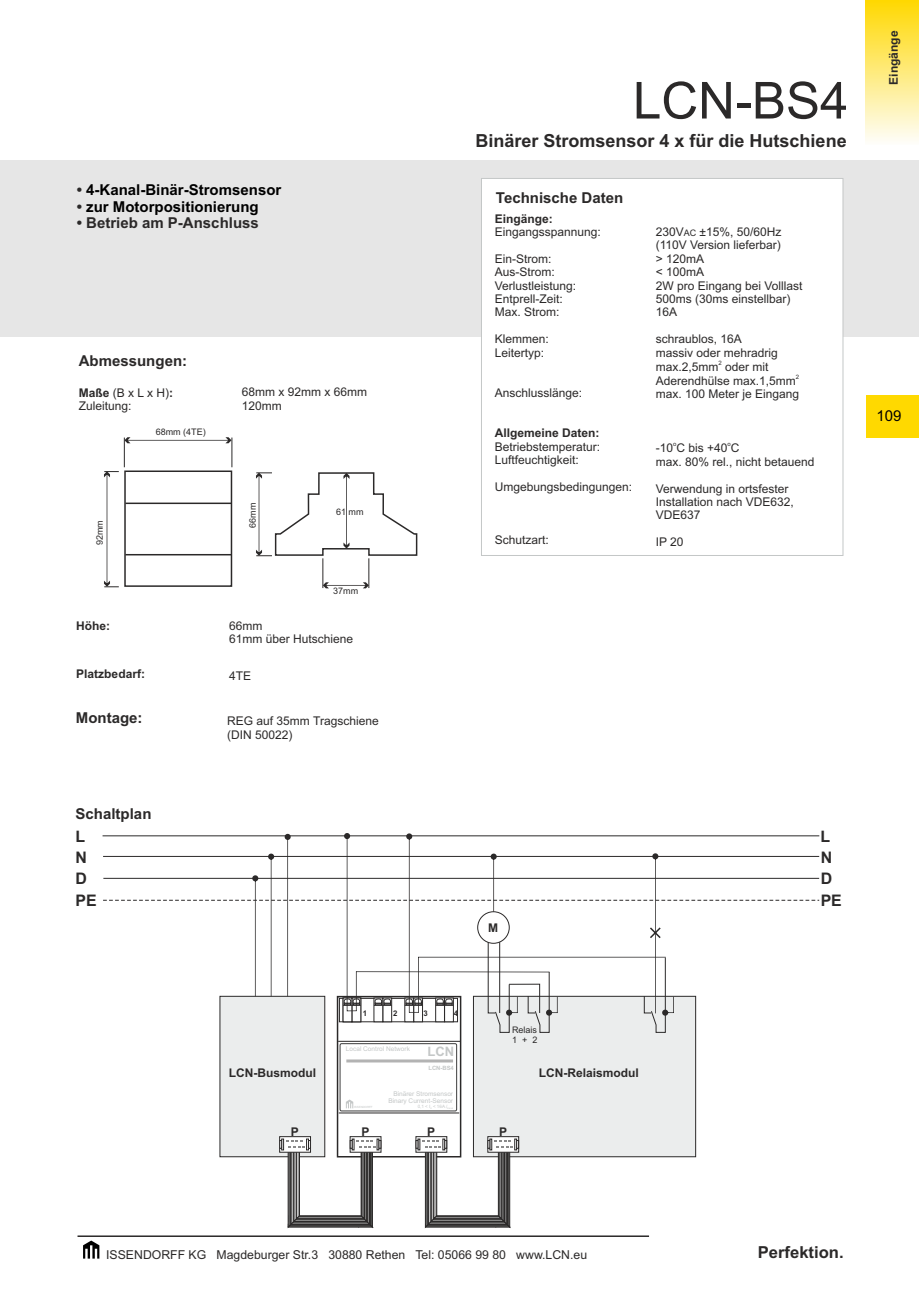
<style>
.page{position:relative;width:919px;height:1289px;background:#fff}
.page>*{position:absolute;margin:0;border:0;box-sizing:border-box;transform-origin:0 0}
.t1{font:51px "Arial";color:#2b2929}
.t2{font:700 18px "Arial";color:#2b2929}
.t3{font:700 16.5px "Arial";color:#2b2929}
.t4{font:700 15.9px/20.9px "Arial";color:#2b2929}
.t5{font:700 15px "Arial";color:#2b2929}
.t6{font:700 15px "Arial";color:#000}
.t7{font:15px "Arial";color:#000}
.t8{font:700 13.05px "Arial";color:#c4c7c7}
.t9{font:12.3px "Arial";color:#2b2929}
.t10{font:12px/13.4px "Arial";color:#2b2929}
.t11{font:700 12px "Arial";color:#2b2929}
.t12{font:9px/10.1px "Arial";color:#2b2929}
.t13{font:700 7.8px "Arial";color:#2b2929}
.t14{font:6.45px/6.4px "Arial";color:#c4c7c7;text-align:right}
.t15{font:6px "Arial";color:#2b2929}
.t16{font:700 5.85px "Arial";color:#c4c7c7}
.t17{font:4.5px "Arial";color:#c4c7c7}
.t18{font:2.85px "Arial";color:#c4c7c7}
.t19{font:2.25px "Arial";color:#c4c7c7}
.s1{color:#2b2929}
.s2{font-weight:700}
.s3{font-size:9px}
</style>
<div class="page">
<div style="left:0;top:160px;width:918px;height:177px;background:#e6e6e6"></div>
<svg style="left:83px;top:1240px;width:16px;height:18px"></svg>
<hr style="left:77px;top:1235px;width:572px;height:1px;background:#2b2929">
<div style="left:866px;top:394px;width:52px;height:43px;background:#ffd900"></div>
<div style="left:865px;top:0;width:53px;height:145px;background:linear-gradient(to bottom,#ffd800,#fefdfb)"></div>
<svg style="left:481px;top:178px;width:362px;height:378px"></svg>
<hr style="left:102px;top:835px;width:717px;height:1px;background:#2b2929">
<div style="left:124px;top:470px;width:108px;height:117px;border:2px solid #2b2929"></div>
<hr style="left:125px;top:502px;width:106px;height:2px;background:#2b2929">
<hr style="left:125px;top:554px;width:106px;height:1px;background:#2b2929">
<svg style="left:256px;top:472px;width:162px;height:84px"></svg>
<svg style="left:323px;top:582px;width:45px;height:6px"></svg>
<hr style="left:322px;top:558px;width:1px;height:30px;background:#2b2929">
<hr style="left:368px;top:558px;width:1px;height:30px;background:#2b2929">
<svg style="left:104px;top:471px;width:15px;height:116px"></svg>
<svg style="left:125px;top:437px;width:106px;height:6px"></svg>
<hr style="left:231px;top:437px;width:1px;height:30px;background:#2b2929">
<hr style="left:124px;top:437px;width:1px;height:30px;background:#2b2929">
<svg style="left:103px;top:833px;width:716px;height:394px"></svg>
<div style="left:340px;top:1043px;width:117px;height:68px;border:1px solid #3d3d3d;border-radius:2px"></div>
<h1 class="t1" style="left:633px;top:81px;width:217px">LCN-BS4</h1>
<p class="t6" style="left:77px;top:184px;width:206px"><span class="s1">•</span> 4-Kanal-Binär-Stromsensor</p>
<p class="t6" style="left:77px;top:201px;width:183px"><span class="s1">•</span> zur Motorpositionierung</p>
<p class="t5" style="left:77px;top:217px;width:183px">• Betrieb am P-Anschluss</p>
<p class="t5" style="left:79px;top:355px;width:110px">Abmessungen:</p>
<p class="t10" style="left:79px;top:387px;width:96px"><span class="s2">Maße</span> (B x L x H)<span class="s2">:<br></span>Zuleitung:</p>
<p class="t10" style="left:242px;top:386px;width:127px">68mm x 92mm x 66mm<br>120mm</p>
<p class="t12" style="left:156px;top:428px;width:52px">68mm (4TE)</p>
<p class="t12" style="left:95px;top:545px;width:27px;rotate:-90deg">92mm</p>
<p class="t11" style="left:76px;top:621px;width:35px">Höhe:</p>
<p class="t11" style="left:76px;top:669px;width:70px">Platzbedarf:</p>
<p class="t5" style="left:76px;top:712px;width:68px">Montage:</p>
<p class="t12" style="left:248px;top:528px;width:27px;rotate:-90deg">66mm</p>
<p class="t12" style="left:336px;top:507px;width:29px">61 mm</p>
<p class="t12" style="left:333px;top:587px;width:27px">37mm</p>
<p class="t10" style="left:229px;top:620px;width:126px">66mm<br>61mm über Hutschiene</p>
<p class="t10" style="left:229px;top:669px;width:24px">4TE</p>
<p class="t10" style="left:227px;top:715px;width:153px">REG auf 35mm Tragschiene (DIN 50022)</p>
<p class="t5" style="left:76px;top:808px;width:77px">Schaltplan</p>
<h3 class="t4" style="left:75px;top:827px;width:13px">L<br>N</h3>
<h3 class="t4" style="left:75px;top:891px;width:23px">PE</h3>
<h3 class="t4" style="left:75px;top:869px;width:13px">D</h3>
<h2 class="t2" style="left:475px;top:134px;width:373px">Binärer Stromsensor 4 x für die Hutschiene</h2>
<p class="t5" style="left:496px;top:191px;width:129px">Technische Daten</p>
<p class="t11" style="left:494px;top:214px;width:60px">Eingänge:</p>
<p class="t10" style="left:494px;top:226px;width:108px">Eingangsspannung:</p>
<p class="t10" style="left:494px;top:253px;width:83px">Ein-Strom:<br>Aus-Strom:<br>Verlustleistung:<br>Entprell-Zeit:<br>Max. Strom:</p>
<p class="t10" style="left:494px;top:333px;width:56px">Klemmen:<br>Leitertyp:</p>
<p class="t10" style="left:494px;top:387px;width:89px">Anschlusslänge:</p>
<p class="t11" style="left:494px;top:428px;width:106px">Allgemeine Daten:</p>
<p class="t10" style="left:494px;top:441px;width:107px">Betriebstemperatur:<br>Luftfeuchtigkeit:</p>
<p class="t10" style="left:494px;top:481px;width:139px">Umgebungsbedingungen:</p>
<p class="t10" style="left:494px;top:534px;width:56px">Schutzart:</p>
<p class="t10" style="left:655px;top:226px;width:148px">230V<span class="s3">AC</span> ±15%, 50/60Hz (110V Version lieferbar)<br>&gt; 120mA<br>&lt; 100mA<br>2W pro Eingang bei Volllast<br>500ms (30ms einstellbar)<br>16A</p>
<p class="t10" style="left:655px;top:333px;width:124px">schraublos, 16A massiv oder mehradrig</p>
<p class="t15" style="left:718px;top:360px;width:5px">2</p>
<p class="t10" style="left:655px;top:361px;width:114px">max.2,5mm oder mit</p>
<p class="t15" style="left:795px;top:374px;width:5px">2</p>
<p class="t10" style="left:655px;top:375px;width:145px">Aderendhülse max.1,5mm max. 100 Meter je Eingang</p>
<p class="t15" style="left:673px;top:442px;width:5px">o</p>
<p class="t15" style="left:727px;top:442px;width:5px">o</p>
<p class="t10" style="left:655px;top:442px;width:160px">-10 C bis +40 C<br>max. 80% rel., nicht betauend</p>
<p class="t10" style="left:655px;top:483px;width:140px">Verwendung in ortsfester<br>Installation nach VDE632,<br>VDE637</p>
<p class="t10" style="left:655px;top:536px;width:29px">IP 20</p>
<p class="t11" style="left:488px;top:923px;width:11px">M</p>
<h3 class="t4" style="left:820px;top:827px;width:13px">L<br>N</h3>
<h3 class="t4" style="left:820px;top:891px;width:23px">PE</h3>
<h3 class="t4" style="left:820px;top:869px;width:13px">D</h3>
<p class="t13" style="left:363px;top:1009px;width:6px">1</p>
<p class="t13" style="left:393px;top:1009px;width:6px">2</p>
<p class="t13" style="left:423px;top:1009px;width:6px">3</p>
<p class="t13" style="left:454px;top:1009px;width:6px">4</p>
<p class="t14" style="left:346px;top:1046px;width:65px">Local Control Network</p>
<p class="t8" style="left:427px;top:1046px;width:28px">LCN</p>
<p class="t12" style="left:512px;top:1025px;width:27px">Relais<br>1 + 2</p>
<p class="t16" style="left:428px;top:1065px;width:27px">LCN-BS4</p>
<p class="t11" style="left:229px;top:1068px;width:89px">LCN-Busmodul</p>
<p class="t11" style="left:538px;top:1067px;width:102px">LCN-Relaismodul</p>
<p class="t18" style="left:354px;top:1105px;width:20px">ISSENDORFF</p>
<p class="t14" style="left:388px;top:1091px;width:66px">Binärer Stromsensor<br>Binary Current-Sensor</p>
<p class="t17" style="left:417px;top:1105px;width:31px">0,1 &lt; I &lt; 16A /</p>
<p class="t19" style="left:447px;top:1107px;width:7px">Kanal</p>
<p class="t11" style="left:291px;top:1126px;width:10px">P</p>
<p class="t11" style="left:361px;top:1126px;width:10px">P</p>
<p class="t11" style="left:427px;top:1126px;width:10px">P</p>
<p class="t11" style="left:499px;top:1126px;width:10px">P</p>
<p class="t11" style="left:889px;top:85px;width:56px;rotate:-90deg">Eingänge</p>
<p class="t7" style="left:876px;top:409px;width:27px">109</p>
<p class="t9" style="left:106px;top:1249px;width:482px">ISSENDORFF KG Magdeburger Str.3 30880 Rethen Tel: 05066 99 80 www.LCN.eu</p>
<h3 class="t3" style="left:757px;top:1246px;width:87px">Perfektion.</h3>
</div>
